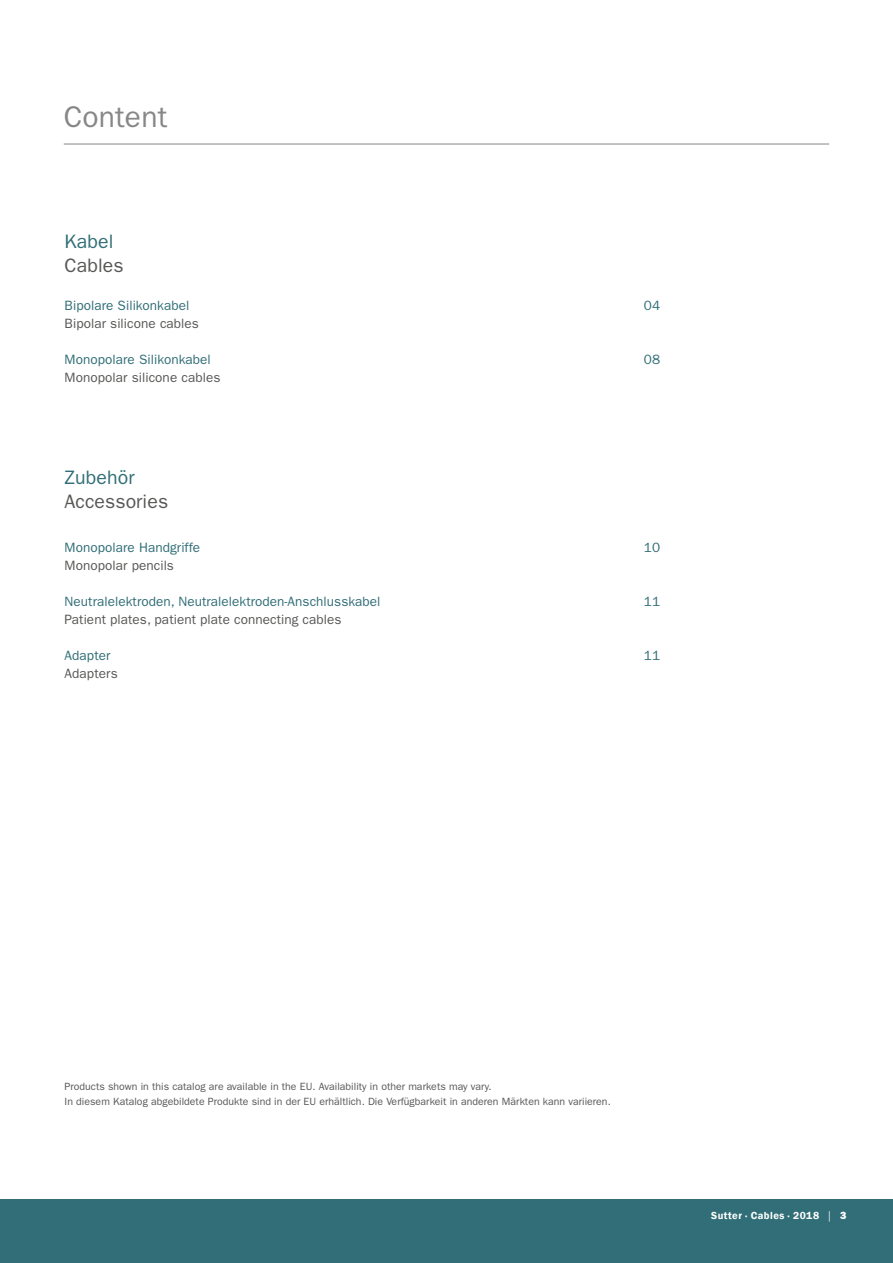
<style>
.page{position:relative;width:893px;height:1263px;background:#fff}
.page>*{position:absolute;margin:0;border:0;box-sizing:border-box;transform-origin:0 0}
.t1{font:30px "ITC Franklin Gothic Std";letter-spacing:.005em;color:#878787}
.t2{font:19.5px "ITC Franklin Gothic Std";letter-spacing:.005em;color:#575756}
.t3{font:19.5px "ITC Franklin Gothic Std";letter-spacing:.005em;color:#316e77}
.t4{font:13.5px "ITC Franklin Gothic Std";letter-spacing:.005em;color:#316e77}
.t5{font:13.5px "ITC Franklin Gothic Std";letter-spacing:.005em;color:#575756}
.t6{font:10.5px/15px "ITC Franklin Gothic Std";color:#575756}
.t7{font:600 10.5px "Franklin Gothic";letter-spacing:.045em;color:#fff}
.s1{font-family:"ITC Franklin Gothic Std";font-weight:400}
.s2{font-family:"ITC Franklin Gothic Std Hvy";font-weight:400}
</style>
<div class="page">
<div style="left:0;top:1199px;width:893px;height:64px;background:#316e77"></div>
<hr style="left:64px;top:144px;width:765px;height:1px;background:#878787">
<h1 class="t1" style="left:64px;top:99px;width:105px">Content</h1>
<h2 class="t3" style="left:65px;top:230px;width:50px">Kabel</h2>
<h2 class="t2" style="left:65px;top:254px;width:60px">Cables</h2>
<p class="t4" style="left:65px;top:297px;width:126px">Bipolare Silikonkabel</p>
<p class="t4" style="left:644px;top:297px;width:18px">04</p>
<p class="t5" style="left:65px;top:315px;width:136px">Bipolar silicone cables</p>
<p class="t4" style="left:65px;top:351px;width:148px">Monopolare Silikonkabel</p>
<p class="t4" style="left:644px;top:351px;width:18px">08</p>
<p class="t5" style="left:65px;top:369px;width:157px">Monopolar silicone cables</p>
<h2 class="t3" style="left:65px;top:466px;width:72px">Zubehör</h2>
<h2 class="t2" style="left:65px;top:490px;width:105px">Accessories</h2>
<p class="t4" style="left:65px;top:539px;width:137px">Monopolare Handgriffe</p>
<p class="t4" style="left:644px;top:539px;width:18px">10</p>
<p class="t5" style="left:65px;top:557px;width:111px">Monopolar pencils</p>
<p class="t4" style="left:65px;top:593px;width:317px">Neutralelektroden, Neutralelektroden-Anschlusskabel</p>
<p class="t4" style="left:644px;top:593px;width:18px">11</p>
<p class="t5" style="left:65px;top:611px;width:278px">Patient plates, patient plate connecting cables</p>
<p class="t4" style="left:65px;top:647px;width:47px">Adapter</p>
<p class="t4" style="left:644px;top:647px;width:18px">11</p>
<p class="t5" style="left:65px;top:665px;width:55px">Adapters</p>
<p class="t6" style="left:65px;top:1079px;width:548px">Products shown in this catalog are available in the EU. Availability in other markets may vary.<br>In diesem Katalog abgebildete Produkte sind in der EU erhältlich. Die Verfügbarkeit in anderen Märkten kann variieren.</p>
<p class="t7" style="left:711px;top:1209px;width:137px">Sutter · Cables · 2018 <span class="s1">|</span> <span class="s2">3</span></p>
</div>
